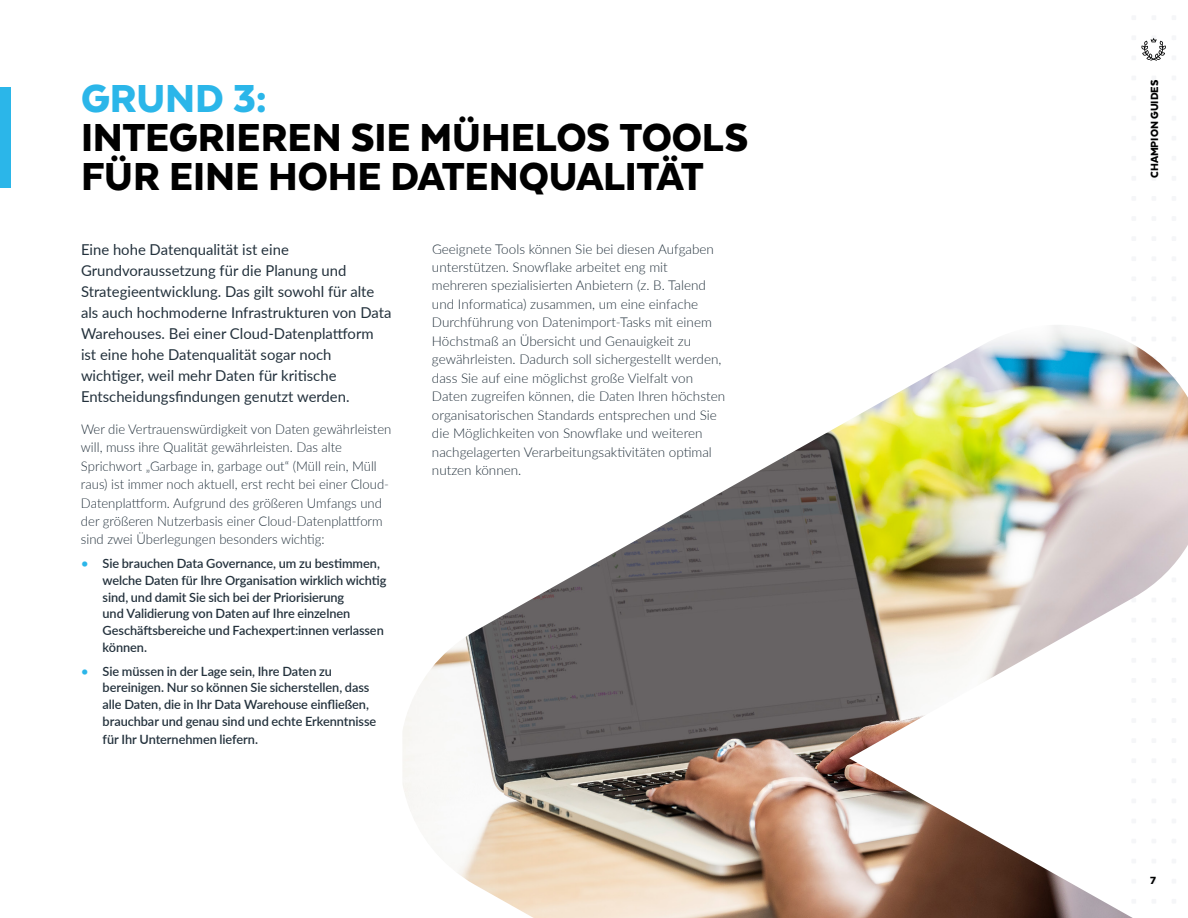
<style>
.page{position:relative;width:1188px;height:918px;background:#fff}
.page>*{position:absolute;margin:0;border:0;box-sizing:border-box;transform-origin:0 0}
.t1{font:900 45px/39px "Texta";letter-spacing:-.005em;color:#000}
.t2{font:900 45px "Texta";color:#2bb6e9}
.t3{font:15px/21px "Lato";color:#24323d}
.t4{font:300 13.5px/18.5px "Lato";color:#24323d}
.t5{font:600 12.75px/16.8px "Lato";letter-spacing:-.005em;color:#24323d}
.t6{font:900 12px "Texta";color:#000101}
.s1{color:#2bb6e9}
</style>
<div class="page">
<img style="left:403px;top:325px;width:785px;height:593px">
<div style="left:0;top:87px;width:11px;height:100px;background:#2bb6e9"></div>
<svg style="left:1141px;top:37px;width:25px;height:24px"></svg>
<h1 class="t2" style="left:81px;top:75px;width:187px">GRUND 3:</h1>
<h1 class="t1" style="left:81px;top:117px;width:669px">INTEGRIEREN SIE MÜHELOS TOOLS<br>FÜR EINE HOHE DATENQUALITÄT</h1>
<p class="t3" style="left:81px;top:238px;width:312px">Eine hohe Datenqualität ist eine Grundvoraussetzung für die Planung und Strategieentwicklung. Das gilt sowohl für alte als auch hochmoderne Infrastrukturen von Data Warehouses. Bei einer Cloud-Datenplattform ist eine hohe Datenqualität sogar noch wichtiger, weil mehr Daten für kritische Entscheidungsfindungen genutzt werden.</p>
<p class="t4" style="left:81px;top:419px;width:312px">Wer die Vertrauenswürdigkeit von Daten gewährleisten will, muss ihre Qualität gewährleisten. Das alte Sprichwort „Garbage in, garbage out“ (Müll rein, Müll raus) ist immer noch aktuell, erst recht bei einer Cloud-Datenplattform. Aufgrund des größeren Umfangs und der größeren Nutzerbasis einer Cloud-Datenplattform sind zwei Überlegungen besonders wichtig:</p>
<p class="t5" style="left:103px;top:554px;width:285px;text-indent:-22px"><span class="s1">•</span> Sie brauchen Data Governance, um zu bestimmen, welche Daten für Ihre Organisation wirklich wichtig sind, und damit Sie sich bei der Priorisierung<br>und Validierung von Daten auf Ihre einzelnen Geschäftsbereiche und Fachexpert:innen verlassen können.</p>
<p class="t5" style="left:103px;top:662px;width:275px;text-indent:-22px"><span class="s1">•</span> Sie müssen in der Lage sein, Ihre Daten zu bereinigen. Nur so können Sie sicherstellen, dass alle Daten, die in Ihr Data Warehouse einfließen, brauchbar und genau sind und echte Erkenntnisse</p>
<p class="t5" style="left:103px;top:731px;width:157px">für Ihr Unternehmen liefern.</p>
<p class="t4" style="left:432px;top:239px;width:295px">Geeignete Tools können Sie bei diesen Aufgaben unterstützen. Snowflake arbeitet eng mit mehreren spezialisierten Anbietern (z. B. Talend und Informatica) zusammen, um eine einfache Durchführung von Datenimport-Tasks mit einem Höchstmaß an Übersicht und Genauigkeit zu gewährleisten. Dadurch soll sichergestellt werden, dass Sie auf eine möglichst große Vielfalt von Daten zugreifen können, die Daten Ihren höchsten organisatorischen Standards entsprechen und Sie die Möglichkeiten von Snowflake und weiteren nachgelagerten Verarbeitungsaktivitäten optimal nutzen können.</p>
<p class="t6" style="left:1148px;top:178px;width:100px;rotate:-90deg">CHAMPION GUIDES</p>
<p class="t6" style="left:1150px;top:874px;width:7px">7</p>
</div>
